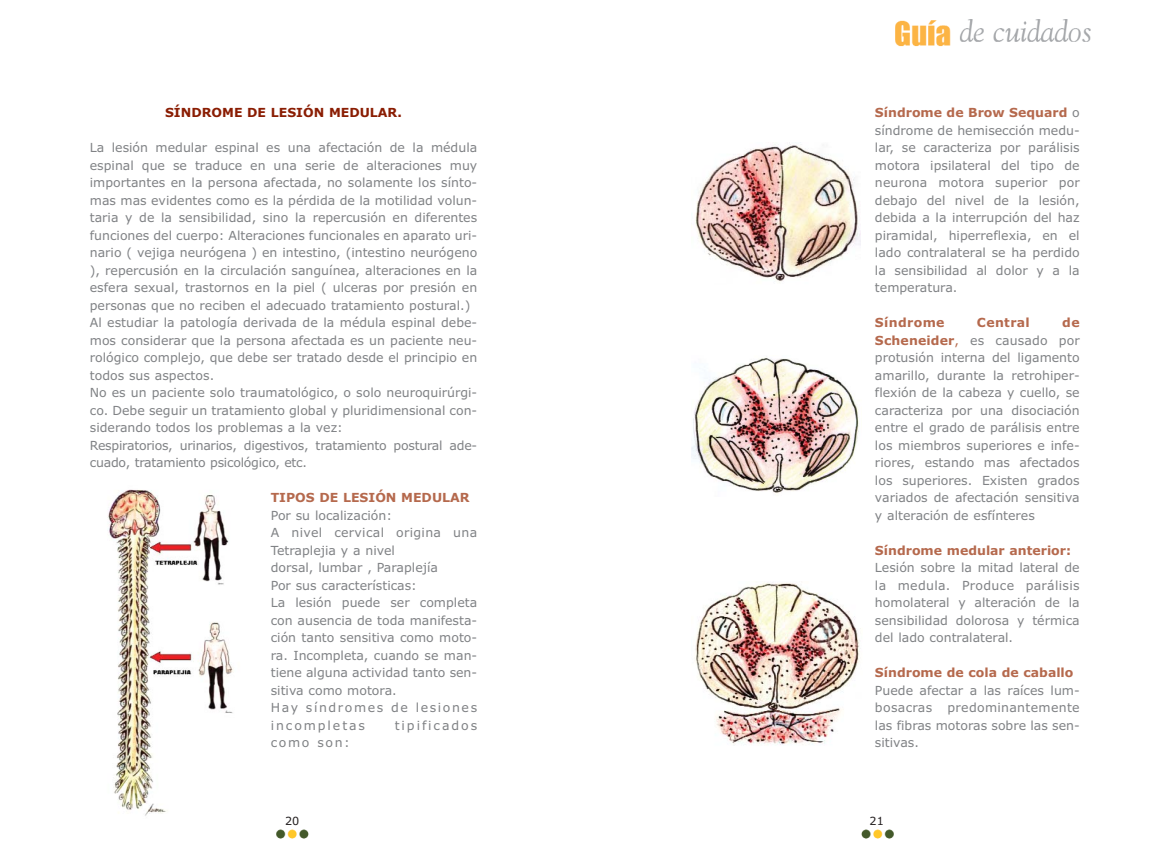
<style>
.page{position:relative;width:1169px;height:850px;background:#fff}
.page>*{position:absolute;margin:0;border:0;box-sizing:border-box;transform-origin:0 0}
.t1{font:12.5px/17.5px "Verdana";color:#808285;text-align:justify}
.t2{font:700 12.5px "Verdana";color:#b5694d}
.t3{font:700 12.5px "Verdana";color:#8a1d03}
.t4{font:700 12.5px "Verdana";letter-spacing:.03em;color:#b5694d}
.t5{font:12.5px "Verdana";letter-spacing:.155em;color:#808285}
.t6{font:11.25px "Verdana";color:#231f20}
.s1{font-weight:700;color:#b5694d}
.s2{color:#b5694d}
</style>
<div class="page">
<img style="left:108px;top:489px;width:125px;height:327px">
<img style="left:695px;top:144px;width:165px;height:139px">
<img style="left:691px;top:358px;width:168px;height:136px">
<img style="left:695px;top:582px;width:166px;height:163px">
<p class="t3" style="left:165px;top:108px;width:238px">SÍNDROME DE LESIÓN MEDULAR.</p>
<p class="t1" style="left:90px;top:140px;width:389px;text-align:left">La lesión medular espinal es una afectación de la médula espinal que se traduce en una serie de alteraciones muy importantes en la persona afectada, no solamente los sínto&shy;mas mas evidentes como es la pérdida de la motilidad volun&shy;taria y de la sensibilidad, sino la repercusión en diferentes funciones del cuerpo: Alteraciones funcionales en aparato uri&shy;nario ( vejiga neurógena ) en intestino, (intestino neurógeno ), repercusión en la circulación sanguínea, alteraciones en la esfera sexual, trastornos en la piel ( ulceras por presión en personas que no reciben el adecuado tratamiento postural.)<br>Al estudiar la patología derivada de la médula espinal debe&shy;mos considerar que la persona afectada es un paciente neu&shy;rológico complejo, que debe ser tratado desde el principio en todos sus aspectos.<br>No es un paciente solo traumatológico, o solo neuroquirúrgi&shy;co. Debe seguir un tratamiento global y pluridimensional con&shy;siderando todos los problemas a la vez:<br>Respiratorios, urinarios, digestivos, tratamiento postural ade&shy;cuado, tratamiento psicológico, etc.</p>
<p class="t2" style="left:271px;top:493px;width:200px">TIPOS DE LESIÓN MEDULAR</p>
<p class="t1" style="left:271px;top:507px;width:208px;text-align:left">Por su localización:<br>A nivel cervical origina una<br>Tetraplejia y a nivel<br>dorsal, lumbar , Paraplejía<br>Por sus características:<br>La lesión puede ser completa con ausencia de toda manifesta&shy;ción tanto sensitiva como moto&shy;ra. Incompleta, cuando se man&shy;tiene alguna actividad tanto sen&shy;sitiva como motora.<br>Hay síndromes de lesiones incompletas</p>
<p class="t5" style="left:395px;top:720px;width:84px">tipificados</p>
<p class="t1" style="left:271px;top:735px;width:81px">como son:</p>
<p class="t1" style="left:875px;top:105px;width:206px"><span class="s1">Síndrome de Brow Sequard</span> o síndrome de hemisección medu&shy;lar, se caracteriza por parálisis motora ipsilateral del tipo de neurona motora superior por debajo del nivel de la lesión, debida a la interrupción del haz piramidal, hiperreflexia, en el lado contralateral se ha perdido la sensibilidad al dolor y a la temperatura.</p>
<p class="t4" style="left:875px;top:318px;width:71px">Síndrome</p>
<p class="t4" style="left:977px;top:318px;width:54px">Central</p>
<p class="t1" style="left:875px;top:315px;width:206px;text-indent:187px"><span class="s1">de Scheneider</span><span class="s2">,</span> es causado por protusión interna del ligamento amarillo, durante la retrohiper&shy;flexión de la cabeza y cuello, se caracteriza por una disociación entre el grado de parálisis entre los miembros superiores e infe&shy;riores, estando mas afectados los superiores. Existen grados variados de afectación sensitiva y alteración de esfínteres</p>
<p class="t2" style="left:875px;top:545px;width:198px">Síndrome medular anterior:</p>
<p class="t1" style="left:875px;top:560px;width:206px">Lesión sobre la mitad lateral de la medula. Produce parálisis homolateral y alteración de la sensibilidad dolorosa y térmica del lado contralateral.</p>
<p class="t2" style="left:875px;top:668px;width:200px">Síndrome de cola de caballo</p>
<p class="t1" style="left:875px;top:682px;width:206px">Puede afectar a las raíces lum&shy;bosacras predominantemente las fibras motoras sobre las sen&shy;sitivas.</p>
<p class="t6" style="left:285px;top:816px;width:16px">20</p>
<p class="t6" style="left:869px;top:816px;width:16px">21</p>
</div>
